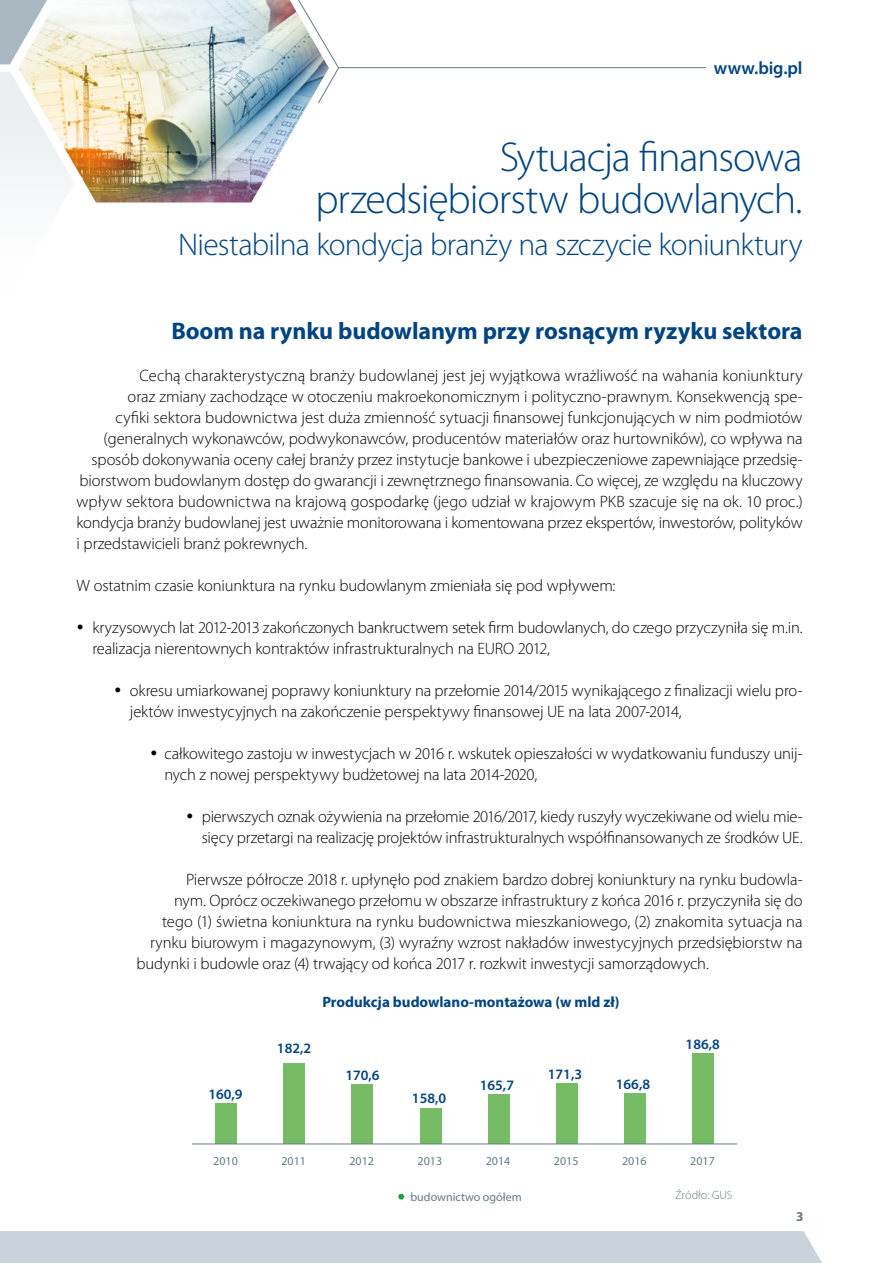
<style>
.page{position:relative;width:893px;height:1263px;background:#fff}
.page>*{position:absolute;margin:0;border:0;box-sizing:border-box;transform-origin:0 0}
.t1{font:300 42px/42px "Myriad Pro";letter-spacing:-.025em;color:#004481;text-align:right}
.t2{font:300 31.5px "Myriad Pro";letter-spacing:-.025em;color:#004481}
.t3{font:700 24px "Myriad Pro";letter-spacing:-.005em;color:#004481}
.t4{font:600 18px "Myriad Pro";letter-spacing:-.005em;color:#004481}
.t5{font:300 16.5px/21px "Myriad Pro";letter-spacing:-.005em;color:#000}
.t6{font:700 15px "Myriad Pro";color:#004481}
.t7{font:600 14.4px "Myriad Pro";color:#004481}
.t8{font:700 13.5px "Myriad Pro";color:#647a84}
.t9{font:12px "Myriad Pro";color:#647a84}
.t10{font:300 12px "Myriad Pro";color:#647a84}
</style>
<div class="page">
<svg style="left:398px;top:1194px;width:6px;height:5px"></svg>
<div style="left:215px;top:1103px;width:22px;height:41px;background:#76bb66"></div>
<div style="left:284px;top:1063px;width:21px;height:81px;background:#76bb66"></div>
<div style="left:488px;top:1094px;width:21px;height:50px;background:#76bb66"></div>
<div style="left:556px;top:1083px;width:21px;height:61px;background:#76bb66"></div>
<div style="left:693px;top:1054px;width:21px;height:90px;background:#76bb66"></div>
<div style="left:352px;top:1084px;width:21px;height:60px;background:#76bb66"></div>
<div style="left:420px;top:1108px;width:21px;height:36px;background:#76bb66"></div>
<div style="left:624px;top:1093px;width:22px;height:50px;background:#76bb66"></div>
<hr style="left:192px;top:1144px;width:545px;height:1px;background:#647a84">
<div style="left:1px;top:1231px;width:821px;height:32px;background:#c9d3da"></div>
<hr style="left:0;top:1231px;width:1px;height:32px;background:#c9d3da">
<svg style="left:329px;top:51px;width:378px;height:35px"></svg>
<svg style="left:0;top:0;width:18px;height:64px"></svg>
<div style="left:0;top:72px;width:18px;height:118px;background:#edf1f2"></div>
<img style="left:18px;top:0;width:311px;height:202px">
<p class="t4" style="left:714px;top:57px;width:90px">www.big.pl</p>
<h1 class="t1" style="left:315px;top:136px;width:489px">Sytuacja finansowa przedsiębiorstw budowlanych.</h1>
<h2 class="t2" style="left:178px;top:227px;width:626px">Niestabilna kondycja branży na szczycie koniunktury</h2>
<h3 class="t3" style="left:171px;top:315px;width:633px">Boom na rynku budowlanym przy rosnącym ryzyku sektora</h3>
<p class="t5" style="left:140px;top:365px;width:664px">Cechą charakterystyczną branży budowlanej jest jej wyjątkowa wrażliwość na wahania koniunktury</p>
<p class="t5" style="left:128px;top:386px;width:676px">oraz zmiany zachodzące w otoczeniu makroekonomicznym i polityczno-prawnym. Konsekwencją spe-</p>
<p class="t5" style="left:116px;top:407px;width:688px">cyfiki sektora budownictwa jest duża zmienność sytuacji finansowej funkcjonujących w nim podmiotów</p>
<p class="t5" style="left:104px;top:428px;width:701px">(generalnych wykonawców, podwykonawców, producentów materiałów oraz hurtowników), co wpływa na</p>
<p class="t5" style="left:92px;top:449px;width:713px">sposób dokonywania oceny całej branży przez instytucje bankowe i ubezpieczeniowe zapewniające przedsię-</p>
<p class="t5" style="left:80px;top:470px;width:724px">biorstwom budowlanym dostęp do gwarancji i zewnętrznego finansowania. Co więcej, ze względu na kluczowy</p>
<p class="t5" style="left:77px;top:491px;width:728px">wpływ sektora budownictwa na krajową gospodarkę (jego udział w krajowym PKB szacuje się na ok. 10 proc.)</p>
<p class="t5" style="left:77px;top:512px;width:728px">kondycja branży budowlanej jest uważnie monitorowana i komentowana przez ekspertów, inwestorów, polityków</p>
<p class="t5" style="left:77px;top:533px;width:232px">i przedstawicieli branż pokrewnych.</p>
<p class="t5" style="left:77px;top:575px;width:540px">W ostatnim czasie koniunktura na rynku budowlanym zmieniała się pod wpływem:</p>
<p class="t5" style="left:92px;top:617px;width:712px">kryzysowych lat 2012-2013 zakończonych bankructwem setek firm budowlanych, do czego przyczyniła się m.in. realizacja nierentownych kontraktów infrastrukturalnych na EURO 2012,</p>
<p class="t5" style="left:130px;top:680px;width:674px">okresu umiarkowanej poprawy koniunktury na przełomie 2014/2015 wynikającego z finalizacji wielu pro&shy;jektów inwestycyjnych na zakończenie perspektywy finansowej UE na lata 2007-2014,</p>
<p class="t5" style="left:164px;top:743px;width:640px">całkowitego zastoju w inwestycjach w 2016 r. wskutek opieszałości w wydatkowaniu funduszy unij&shy;nych z nowej perspektywy budżetowej na lata 2014-2020,</p>
<p class="t5" style="left:202px;top:806px;width:602px">pierwszych oznak ożywienia na przełomie 2016/2017, kiedy ruszyły wyczekiwane od wielu mie&shy;sięcy przetargi na realizację projektów infrastrukturalnych współfinansowanych ze środków UE.</p>
<p class="t5" style="left:186px;top:869px;width:618px">Pierwsze półrocze 2018 r. upłynęło pod znakiem bardzo dobrej koniunktury na rynku budowla-</p>
<p class="t5" style="left:174px;top:890px;width:630px">nym. Oprócz oczekiwanego przełomu w obszarze infrastruktury z końca 2016 r. przyczyniła się do</p>
<p class="t5" style="left:162px;top:911px;width:642px">tego (1) świetna koniunktura na rynku budownictwa mieszkaniowego, (2) znakomita sytuacja na</p>
<p class="t5" style="left:150px;top:932px;width:654px">rynku biurowym i magazynowym, (3) wyraźny wzrost nakładów inwestycyjnych przedsiębiorstw na</p>
<p class="t5" style="left:137px;top:953px;width:574px">budynki i budowle oraz (4) trwający od końca 2017 r. rozkwit inwestycji samorządowych.</p>
<p class="t7" style="left:208px;top:1085px;width:36px">160,9</p>
<p class="t6" style="left:322px;top:992px;width:299px">Produkcja budowlano-montażowa (w mld zł)</p>
<p class="t7" style="left:277px;top:1039px;width:36px">182,2</p>
<p class="t7" style="left:345px;top:1066px;width:36px">170,6</p>
<p class="t7" style="left:412px;top:1089px;width:36px">158,0</p>
<p class="t7" style="left:480px;top:1076px;width:36px">165,7</p>
<p class="t7" style="left:548px;top:1065px;width:36px">171,3</p>
<p class="t7" style="left:616px;top:1075px;width:36px">166,8</p>
<p class="t7" style="left:686px;top:1035px;width:36px">186,8</p>
<p class="t9" style="left:213px;top:1154px;width:26px">2010</p>
<p class="t9" style="left:281px;top:1154px;width:26px">2011</p>
<p class="t9" style="left:349px;top:1154px;width:26px">2012</p>
<p class="t9" style="left:418px;top:1154px;width:26px">2013</p>
<p class="t9" style="left:486px;top:1154px;width:26px">2014</p>
<p class="t9" style="left:554px;top:1154px;width:26px">2015</p>
<p class="t9" style="left:622px;top:1154px;width:26px">2016</p>
<p class="t9" style="left:690px;top:1154px;width:26px">2017</p>
<p class="t9" style="left:410px;top:1189px;width:113px">budownictwo ogółem</p>
<p class="t10" style="left:675px;top:1188px;width:59px">Źródło: GUS</p>
<p class="t8" style="left:796px;top:1207px;width:9px">3</p>
</div>
